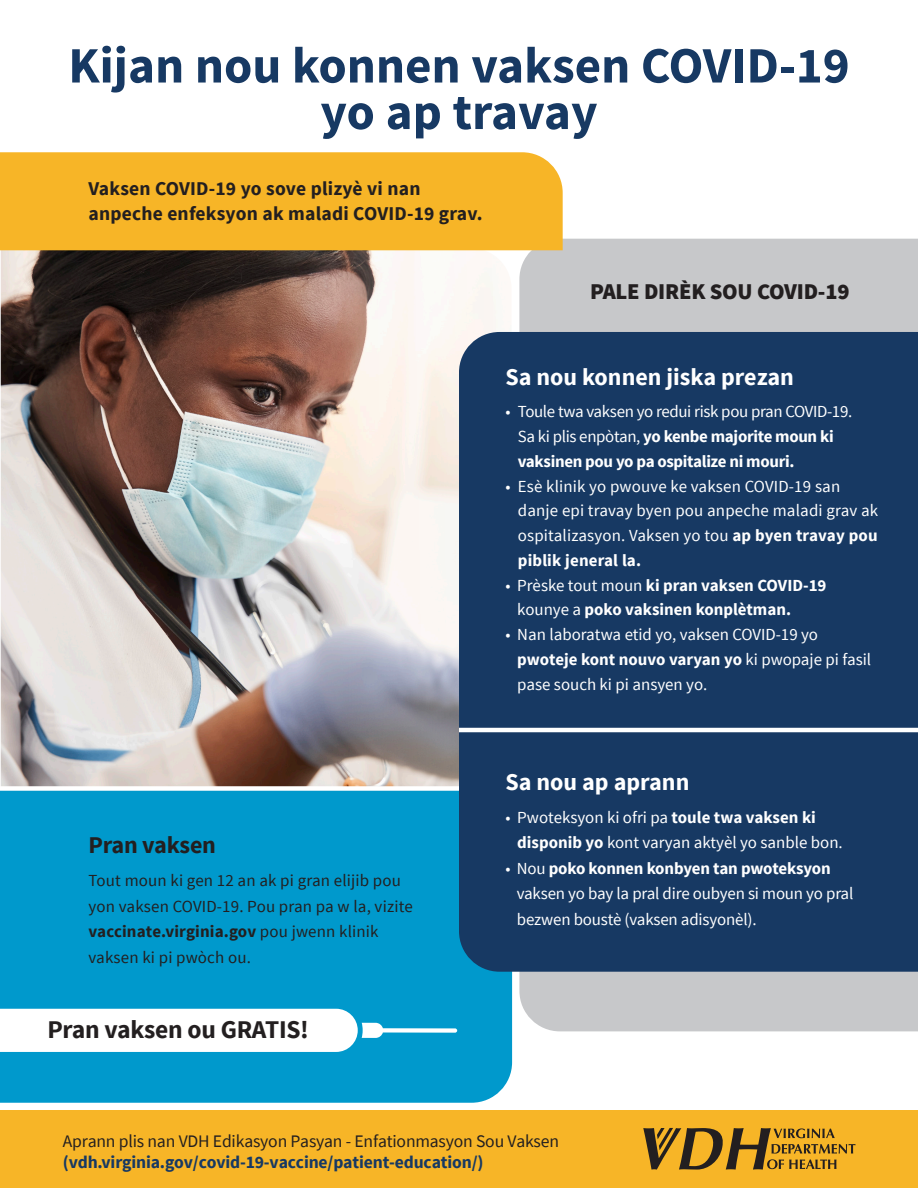
<style>
.page{position:relative;width:918px;height:1188px;background:#fff}
.page>*{position:absolute;margin:0;border:0;box-sizing:border-box;transform-origin:0 0}
.t1{font:700 51px/46.5px "Source Sans Pro";color:#173963;text-align:center}
.t2{font:700 25.5px "Source Sans Pro";letter-spacing:-.01em;color:#231f20}
.t3{font:700 24px "Source Sans Pro";color:#fff}
.t4{font:700 24px "Source Sans Pro";letter-spacing:-.01em;color:#231f20}
.t5{font:900 22.5px "Source Sans Pro";letter-spacing:-.01em;color:#231f20}
.t6{font:700 19.5px/25.5px "Source Sans Pro";letter-spacing:.01em;color:#231f20}
.t7{font:17.7px "Source Sans Pro";letter-spacing:-.01em;color:#231f20}
.t8{font:700 17.7px "Source Sans Pro";letter-spacing:-.01em;color:#173963}
.t9{font:16.8px/24.8px "Source Sans Pro";color:#fff}
.t10{font:16.8px/25.5px "Source Sans Pro";letter-spacing:.01em;color:#231f20}
.t11{font:16.8px/24.8px "Source Sans Pro";letter-spacing:-.02em;color:#fff}
.t12{font:700 16.8px/24.8px "Source Sans Pro";color:#fff}
.s1{font-weight:700}
.s2{font-weight:400}
</style>
<div class="page">
<img style="left:1px;top:250px;width:511px;height:536px">
<div style="left:0;top:791px;width:512px;height:312px;background:#09c"></div>
<div style="left:519px;top:239px;width:399px;height:792px;background:#c7c8ca"></div>
<div style="left:0;top:1110px;width:918px;height:78px;background:#f7b527"></div>
<div style="left:0;top:152px;width:563px;height:98px;background:#f7b527"></div>
<div style="left:459px;top:332px;width:459px;height:640px;background:#173963"></div>
<hr style="left:459px;top:728px;width:459px;height:4px;background:#fff">
<svg style="left:0;top:1009px;width:457px;height:43px"></svg>
<svg style="left:643px;top:1128px;width:213px;height:42px"></svg>
<h1 class="t1" style="left:68px;top:44px;width:783px">Kijan nou konnen vaksen COVID-19 yo ap travay</h1>
<p class="t6" style="left:89px;top:176px;width:396px">Vaksen COVID-19 yo sove plizyè vi nan anpeche enfeksyon ak maladi COVID-19 grav.</p>
<h2 class="t5" style="left:590px;top:277px;width:261px">PALE DIRÈK SOU COVID-19</h2>
<h2 class="t3" style="left:505px;top:362px;width:290px">Sa nou konnen jiska prezan</h2>
<p class="t11" style="left:518px;top:400px;width:336px;text-indent:-12px">• Toule twa vaksen yo redui risk pou pran COVID-19.<br>Sa ki plis enpòtan, <span class="s1">yo kenbe majorite moun ki vaksinen pou yo pa ospitalize ni mouri.</span></p>
<p class="t9" style="left:518px;top:474px;width:362px;text-indent:-12px">• Esè klinik yo pwouve ke vaksen COVID-19 san danje epi travay byen pou anpeche maladi grav ak ospitalizasyon. Vaksen yo tou <span class="s1">ap byen travay pou piblik jeneral la.</span></p>
<p class="t12" style="left:517px;top:573px;width:311px;text-indent:-12px"><span class="s2">• Prèske tout moun</span> ki pran vaksen COVID-19 <span class="s2">kounye a</span> poko vaksinen konplètman.</p>
<p class="t9" style="left:517px;top:623px;width:355px;text-indent:-12px">• Nan laboratwa etid yo, vaksen COVID-19 yo <span class="s1">pwoteje kont nouvo varyan yo</span> ki pwopaje pi fasil pase souch ki pi ansyen yo.</p>
<h3 class="t4" style="left:89px;top:830px;width:129px">Pran vaksen</h3>
<p class="t10" style="left:89px;top:868px;width:326px">Tout moun ki gen 12 an ak pi gran elijib pou yon vaksen COVID-19. Pou pran pa w la, vizite <span class="s1">vaccinate.virginia.gov</span> pou jwenn klinik vaksen ki pi pwòch ou.</p>
<p class="t2" style="left:47px;top:1013px;width:263px">Pran vaksen ou GRATIS!</p>
<h3 class="t3" style="left:505px;top:766px;width:186px">Sa nou ap aprann</h3>
<p class="t9" style="left:517px;top:805px;width:327px;line-height:25.5px;text-indent:-12px">• Pwoteksyon ki ofri pa <span class="s1">toule twa vaksen ki disponib yo</span> kont varyan aktyèl yo sanble bon.</p>
<p class="t9" style="left:517px;top:856px;width:338px;line-height:25.5px;text-indent:-11px">• Nou <span class="s1">poko konnen konbyen tan pwoteksyon </span>vaksen yo bay la pral dire oubyen si moun yo pral bezwen boustè (vaksen adisyonèl).</p>
<p class="t7" style="left:63px;top:1130px;width:498px">Aprann plis nan VDH Edikasyon Pasyan - Enfationmasyon Sou Vaksen</p>
<p class="t8" style="left:63px;top:1150px;width:422px">(vdh.virginia.gov/covid-19-vaccine/patient-education/)</p>
</div>
